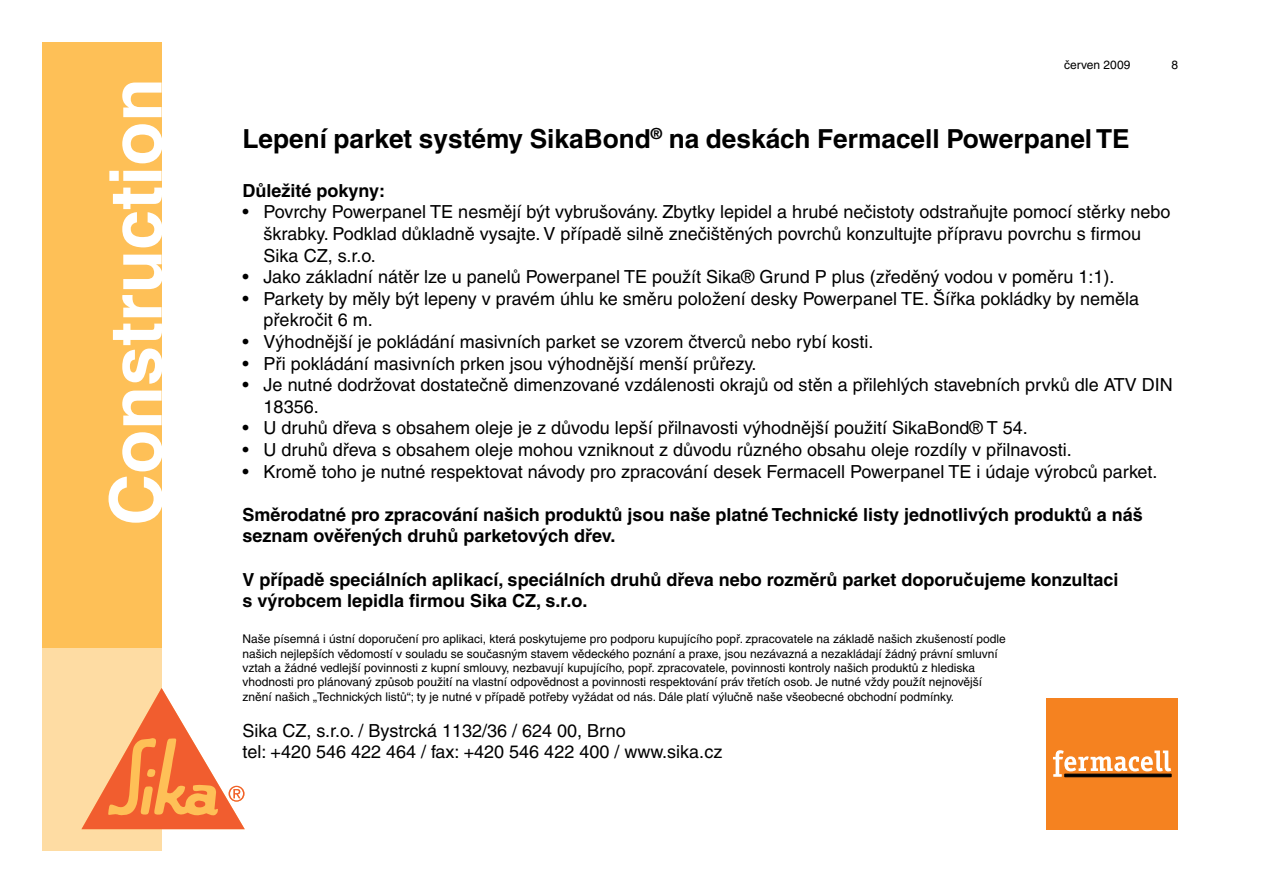
<style>
.page{position:relative;width:1263px;height:893px;background:#fff}
.page>*{position:absolute;margin:0;border:0;box-sizing:border-box;transform-origin:0 0}
.t1{font:700 72px "Helvetica CE";color:#fff}
.t2{font:700 26.25px "Helvetica CE";color:#000}
.t3{font:18px/21.6px "Helvetica CE";color:#000}
.t4{font:700 18px/21.6px "Helvetica CE";color:#000}
.t5{font:12px/14.4px "Helvetica CE";color:#000}
</style>
<div class="page">
<div style="left:43px;top:43px;width:119px;height:623px;background:#fec057"></div>
<div style="left:43px;top:648px;width:119px;height:202px;background:#fedca3"></div>
<svg style="left:81px;top:688px;width:164px;height:141px"></svg>
<div style="left:1047px;top:698px;width:131px;height:131px;background:#f58220"></div>
<svg style="left:1053px;top:750px;width:118px;height:27px"></svg>
<h1 class="t1" style="left:95px;top:526px;width:449px;rotate:-90deg">Construction</h1>
<p class="t5" style="left:1064px;top:57px;width:68px">červen 2009</p>
<p class="t5" style="left:1171px;top:57px;width:8px">8</p>
<h2 class="t2" style="left:242px;top:123px;width:889px">Lepení parket systémy SikaBond<sup>®</sup> na deskách Fermacell Powerpanel TE</h2>
<p class="t4" style="left:242px;top:180px;width:144px">Důležité pokyny:</p>
<p class="t3" style="left:264px;top:201px;width:908px;text-indent:-21px">• Povrchy Powerpanel TE nesmějí být vybrušovány. Zbytky lepidel a hrubé nečistoty odstraňujte pomocí stěrky nebo škrabky. Podklad důkladně vysajte. V případě silně znečištěných povrchů konzultujte přípravu povrchu s firmou<br>Sika CZ, s.r.o.</p>
<p class="t3" style="left:242px;top:266px;width:874px">• Jako základní nátěr lze u panelů Powerpanel TE použít Sika® Grund P plus (zředěný vodou v poměru 1:1).</p>
<p class="t3" style="left:264px;top:288px;width:877px;text-indent:-21px">• Parkety by měly být lepeny v pravém úhlu ke směru položení desky Powerpanel TE. Šířka pokládky by neměla překročit 6 m.</p>
<p class="t3" style="left:242px;top:331px;width:632px">• Výhodnější je pokládání masivních parket se vzorem čtverců nebo rybí kosti.</p>
<p class="t3" style="left:242px;top:352px;width:516px">• Při pokládání masivních prken jsou výhodnější menší průřezy.</p>
<p class="t3" style="left:264px;top:374px;width:910px;text-indent:-21px">• Je nutné dodržovat dostatečně dimenzované vzdálenosti okrajů od stěn a přilehlých stavebních prvků dle ATV DIN<br>18356.</p>
<p class="t3" style="left:242px;top:417px;width:787px">• U druhů dřeva s obsahem oleje je z důvodu lepší přilnavosti výhodnější použití SikaBond® T 54.</p>
<p class="t3" style="left:242px;top:439px;width:831px">• U druhů dřeva s obsahem oleje mohou vzniknout z důvodu různého obsahu oleje rozdíly v přilnavosti.</p>
<p class="t3" style="left:242px;top:460px;width:917px">• Kromě toho je nutné respektovat návody pro zpracování desek Fermacell Powerpanel TE i údaje výrobců parket.</p>
<p class="t4" style="left:242px;top:504px;width:902px">Směrodatné pro zpracování našich produktů jsou naše platné Technické listy jednotlivých produktů a náš seznam ověřených druhů parketových dřev.</p>
<p class="t4" style="left:242px;top:568px;width:877px">V případě speciálních aplikací, speciálních druhů dřeva nebo rozměrů parket doporučujeme konzultaci s výrobcem lepidla firmou Sika CZ, s.r.o.</p>
<p class="t5" style="left:242px;top:632px;width:765px">Naše písemná i ústní doporučení pro aplikaci, která poskytujeme pro podporu kupujícího popř. zpracovatele na základě našich zkušeností podle našich nejlepších vědomostí v souladu se současným stavem vědeckého poznání a praxe, jsou nezávazná a nezakládají žádný právní smluvní vztah a žádné vedlejší povinnosti z kupní smlouvy, nezbavují kupujícího, popř. zpracovatele, povinnosti kontroly našich produktů z hlediska vhodnosti pro plánovaný způsob použití na vlastní odpovědnost a povinnosti respektování práv třetích osob. Je nutné vždy použít nejnovější znění našich „Technických listů“; ty je nutné v případě potřeby vyžádat od nás. Dále platí výlučně naše všeobecné obchodní podmínky.</p>
<p class="t3" style="left:242px;top:720px;width:481px">Sika CZ, s.r.o. / Bystrcká 1132/36 / 624 00, Brno<br>tel: +420 546 422 464 / fax: +420 546 422 400 / www.sika.cz</p>
</div>
